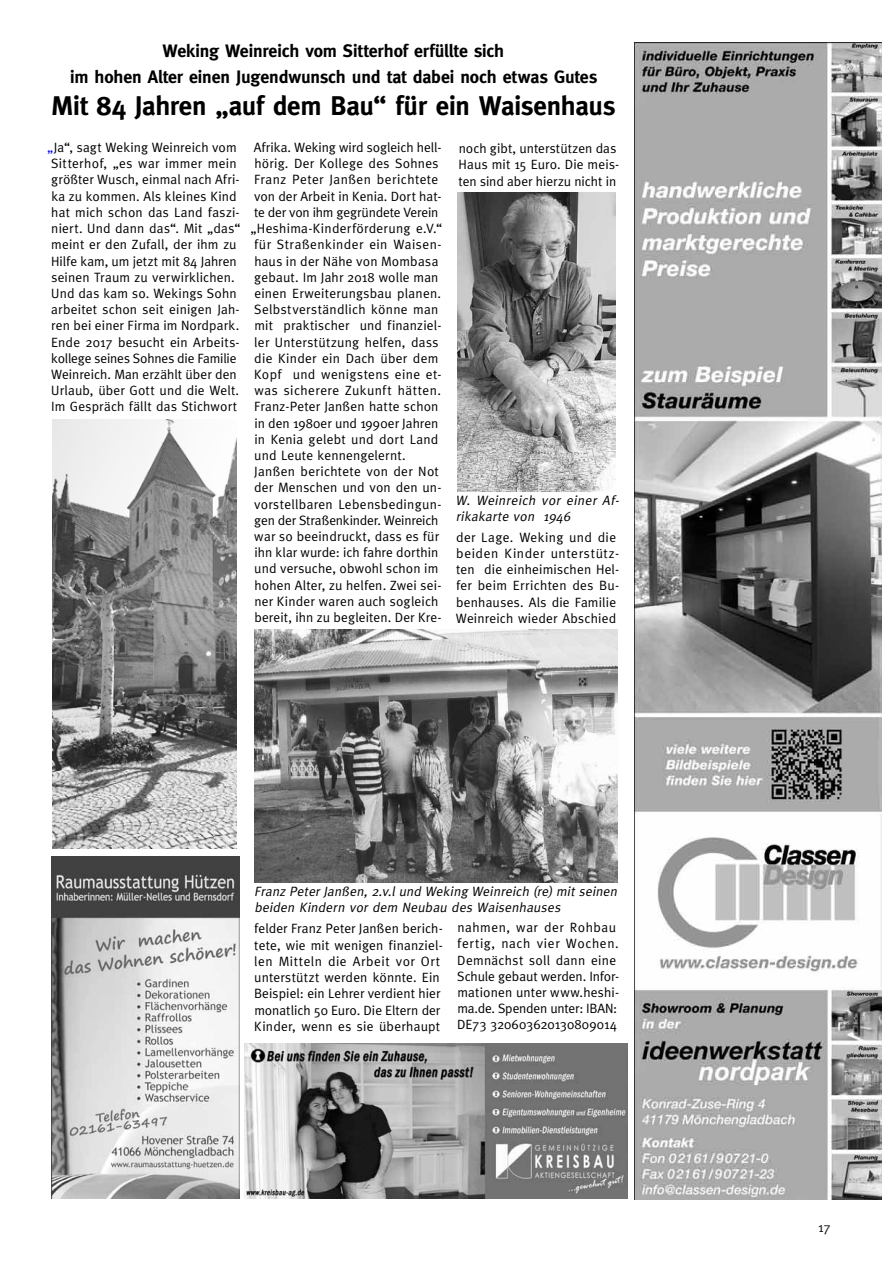
<style>
.page{position:relative;width:893px;height:1263px;background:#fff}
.page>*{position:absolute;margin:0;border:0;box-sizing:border-box;transform-origin:0 0}
.t1{font:700 27px "Meta";letter-spacing:-.01em;color:#000}
.t2{font:700 18px/25.8px "Meta";letter-spacing:-.005em;color:#000;text-align:center}
.t3{font:13.5px/16.2px "Meta";letter-spacing:.015em;color:#000}
.t4{font:italic 13.5px/16.2px "Meta";color:#000}
.t5{font:13.5px "Meta";letter-spacing:.035em;color:#000}
.t6{font:13.5px "Meta";letter-spacing:-.01em;color:#000}
.t7{font:13.5px "Meta";color:#141116}
.s1{color:#00f}
</style>
<div class="page">
<img style="left:52px;top:857px;width:187px;height:342px">
<img style="left:635px;top:43px;width:246px;height:1156px">
<img style="left:244px;top:1044px;width:383px;height:155px">
<img style="left:457px;top:192px;width:158px;height:299px">
<img style="left:52px;top:420px;width:184px;height:428px">
<img style="left:254px;top:630px;width:363px;height:252px">
<h2 class="t2" style="left:70px;top:37px;width:529px">Weking Weinreich vom Sitterhof erfüllte sich<br>im hohen Alter einen Jugendwunsch und tat dabei noch etwas Gutes</h2>
<h1 class="t1" style="left:52px;top:90px;width:565px">Mit 84 Jahren „auf dem Bau“ für ein Waisenhaus</h1>
<p class="t3" style="left:47px;top:139px;width:195px"><span class="s1">„</span>Ja“, sagt Weking Weinreich vom<br>Sitterhof, „es war immer mein größter Wusch, einmal nach Afri&shy;ka zu kommen. Als kleines Kind hat mich schon das Land faszi&shy;niert. Und dann das“. Mit „das“ meint er den Zufall, der ihm zu<br>Hilfe kam, um jetzt mit 84 Jahren seinen Traum zu verwirklichen.<br>Und das kam so. Wekings Sohn arbeitet schon seit einigen Jah&shy;ren bei einer Firma im Nordpark.<br>Ende 2017 besucht ein Arbeits&shy;kollege seines Sohnes die Familie<br>Weinreich. Man erzählt über den<br>Urlaub, über Gott und die Welt.<br>Im Gespräch fällt das Stichwort</p>
<p class="t3" style="left:254px;top:139px;width:189px">Afrika. Weking wird sogleich hell-</p>
<p class="t3" style="left:254px;top:155px;width:186px">hörig. Der Kollege des Sohnes</p>
<p class="t5" style="left:254px;top:172px;width:186px">Franz Peter Janßen berichtete</p>
<p class="t3" style="left:254px;top:188px;width:189px">von der Arbeit in Kenia. Dort hat-</p>
<p class="t6" style="left:254px;top:204px;width:186px">te der von ihm gegründete Verein</p>
<p class="t3" style="left:250px;top:220px;width:194px">„Heshima-Kinderförderung e.V.“</p>
<p class="t5" style="left:254px;top:237px;width:189px">für Straßenkinder ein Waisen-</p>
<p class="t3" style="left:254px;top:253px;width:186px">haus in der Nähe von Mombasa</p>
<p class="t3" style="left:254px;top:269px;width:186px">gebaut. Im Jahr 2018 wolle man</p>
<p class="t3" style="left:254px;top:285px;width:188px">einen Erweiterungsbau planen.</p>
<p class="t3" style="left:254px;top:301px;width:186px">Selbstverständlich könne man</p>
<p class="t3" style="left:254px;top:317px;width:189px">mit praktischer und finanziel-</p>
<p class="t3" style="left:254px;top:334px;width:186px">ler Unterstützung helfen, dass</p>
<p class="t3" style="left:254px;top:350px;width:186px">die Kinder ein Dach über dem</p>
<p class="t3" style="left:254px;top:366px;width:189px">Kopf und wenigstens eine et-</p>
<p class="t5" style="left:254px;top:383px;width:188px">was sicherere Zukunft hätten.</p>
<p class="t3" style="left:254px;top:398px;width:186px">Franz-Peter Janßen hatte schon</p>
<p class="t3" style="left:254px;top:415px;width:186px">in den 1980er und 1990er Jahren</p>
<p class="t3" style="left:254px;top:431px;width:186px">in Kenia gelebt und dort Land</p>
<p class="t3" style="left:254px;top:447px;width:153px">und Leute kennengelernt.</p>
<p class="t3" style="left:254px;top:463px;width:186px">Janßen berichtete von der Not</p>
<p class="t3" style="left:254px;top:479px;width:189px">der Menschen und von den un-</p>
<p class="t3" style="left:254px;top:496px;width:189px">vorstellbaren Lebensbedingun-</p>
<p class="t6" style="left:254px;top:512px;width:186px">gen der Straßenkinder. Weinreich</p>
<p class="t3" style="left:254px;top:528px;width:186px">war so beeindruckt, dass es für</p>
<p class="t3" style="left:254px;top:544px;width:186px">ihn klar wurde: ich fahre dorthin</p>
<p class="t3" style="left:254px;top:560px;width:186px">und versuche, obwohl schon im</p>
<p class="t3" style="left:254px;top:577px;width:189px">hohen Alter, zu helfen. Zwei sei-</p>
<p class="t3" style="left:254px;top:593px;width:186px">ner Kinder waren auch sogleich</p>
<p class="t3" style="left:254px;top:609px;width:189px">bereit, ihn zu begleiten. Der Kre-</p>
<p class="t3" style="left:459px;top:140px;width:162px">noch gibt, unterstützen das<br>Haus mit 15 Euro. Die meis&shy;ten sind aber hierzu nicht in</p>
<p class="t4" style="left:455px;top:492px;width:167px">W. Weinreich vor einer Af&shy;rikakarte von 1946</p>
<p class="t3" style="left:456px;top:529px;width:165px">der Lage. Weking und die beiden Kinder unterstütz&shy;ten die einheimischen Hel&shy;fer beim Errichten des Bu&shy;benhauses. Als die Familie<br>Weinreich wieder Abschied</p>
<p class="t4" style="left:254px;top:883px;width:367px">Franz Peter Janßen, 2.v.l und Weking Weinreich (re) mit seinen beiden Kindern vor dem Neubau des Waisenhauses</p>
<p class="t3" style="left:254px;top:920px;width:190px">felder Franz Peter Janßen berich&shy;tete, wie mit wenigen finanziel&shy;len Mitteln die Arbeit vor Ort unterstützt werden könnte. Ein<br>Beispiel: ein Lehrer verdient hier monatlich 50 Euro. Die Eltern der<br>Kinder, wenn es sie überhaupt</p>
<p class="t3" style="left:457px;top:919px;width:163px">nahmen, war der Rohbau fertig, nach vier Wochen.<br>Demnächst soll dann eine<br>Schule gebaut werden. Infor&shy;mationen unter www.heshi&shy;ma.de. Spenden unter: IBAN:<br>DE73 320603620130809014</p>
<p class="t7" style="left:818px;top:1219px;width:14px">17</p>
</div>
